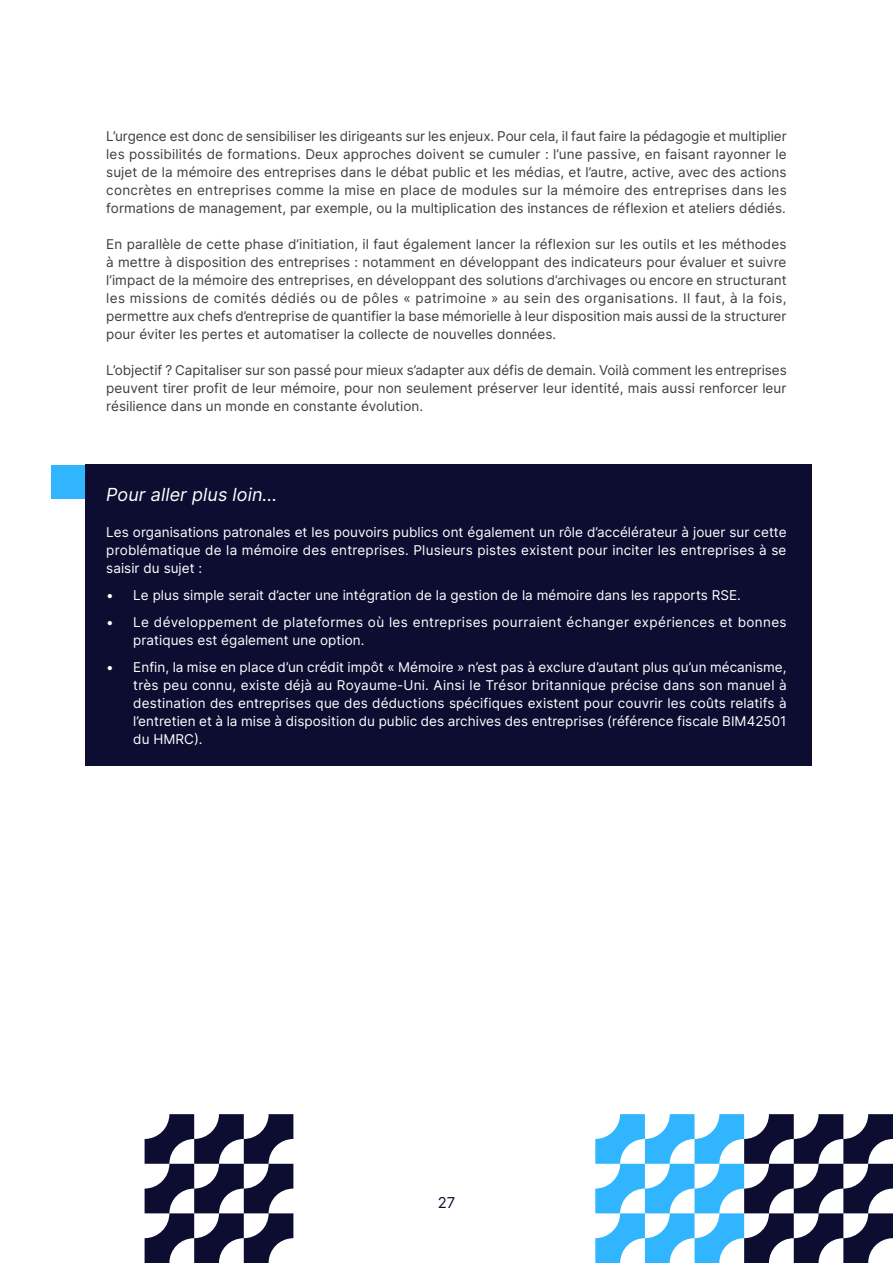
<style>
.page{position:relative;width:893px;height:1263px;background:#fff}
.page>*{position:absolute;margin:0;border:0;box-sizing:border-box;transform-origin:0 0}
.Texte_courant{font:18px "Inter";letter-spacing:.005em;color:#fff}
.t1{font:15px "Inter";color:#0d0c31}
.Texte_courant-2{font:13.5px/18px "Inter";letter-spacing:.005em;color:#3e3e3f;text-align:justify}
.Texte_courant-3{font:13.5px/18px "Inter";letter-spacing:.005em;color:#fff;text-align:justify}
.Texte_courant-4{font:13.5px/18px "Inter";letter-spacing:.025em;color:#fff}
</style>
<div class="page">
<div style="left:85px;top:465px;width:726px;height:301px;background:#0d0c31"></div>
<div style="left:51px;top:465px;width:34px;height:34px;background:#32b5ff"></div>
<svg style="left:595px;top:1114px;width:298px;height:149px"></svg>
<svg style="left:145px;top:1114px;width:148px;height:149px"></svg>
<p class="Texte_courant-2" style="left:106px;top:126px;width:682px">L’urgence est donc de sensibiliser les dirigeants sur les enjeux. Pour cela, il faut faire la pédagogie et multiplier les possibilités de formations. Deux approches doivent se cumuler : l’une passive, en faisant rayonner le sujet de la mémoire des entreprises dans le débat public et les médias, et l’autre, active, avec des actions concrètes en entreprises comme la mise en place de modules sur la mémoire des entreprises dans les formations de management, par exemple, ou la multiplication des instances de réflexion et ateliers dédiés.</p>
<p class="Texte_courant-2" style="left:106px;top:234px;width:682px">En parallèle de cette phase d’initiation, il faut également lancer la réflexion sur les outils et les méthodes à mettre à disposition des entreprises : notamment en développant des indicateurs pour évaluer et suivre l’impact de la mémoire des entreprises, en développant des solutions d’archivages ou encore en structurant les missions de comités dédiés ou de pôles « patrimoine » au sein des organisations. Il faut, à la fois, permettre aux chefs d’entreprise de quantifier la base mémorielle à leur disposition mais aussi de la structurer pour éviter les pertes et automatiser la collecte de nouvelles données.</p>
<p class="Texte_courant-2" style="left:106px;top:360px;width:682px">L’objectif ? Capitaliser sur son passé pour mieux s’adapter aux défis de demain. Voilà comment les entreprises peuvent tirer profit de leur mémoire, pour non seulement préserver leur identité, mais aussi renforcer leur résilience dans un monde en constante évolution.</p>
<p class="Texte_courant" style="left:106px;top:481px;width:173px">Pour aller plus loin…</p>
<p class="Texte_courant-3" style="left:106px;top:522px;width:682px">Les organisations patronales et les pouvoirs publics ont également un rôle d’accélérateur à jouer sur cette problématique de la mémoire des entreprises. Plusieurs pistes existent pour inciter les entreprises à se saisir du sujet :</p>
<p class="Texte_courant-3" style="left:106px;top:585px;width:636px">• Le plus simple serait d’acter une intégration de la gestion de la mémoire dans les rapports RSE.</p>
<p class="Texte_courant-4" style="left:133px;top:612px;width:655px;text-indent:-27px">• Le développement de plateformes où les entreprises pourraient échanger expériences et bonnes pratiques est également une option.</p>
<p class="Texte_courant-3" style="left:133px;top:657px;width:655px;text-indent:-27px">• Enfin, la mise en place d’un crédit impôt « Mémoire » n’est pas à exclure d’autant plus qu’un mécanisme, très peu connu, existe déjà au Royaume-Uni. Ainsi le Trésor britannique précise dans son manuel à destination des entreprises que des déductions spécifiques existent pour couvrir les coûts relatifs à l’entretien et à la mise à disposition du public des archives des entreprises (référence fiscale BIM42501 du HMRC).</p>
<p class="t1" style="left:438px;top:1192px;width:19px">27</p>
</div>
